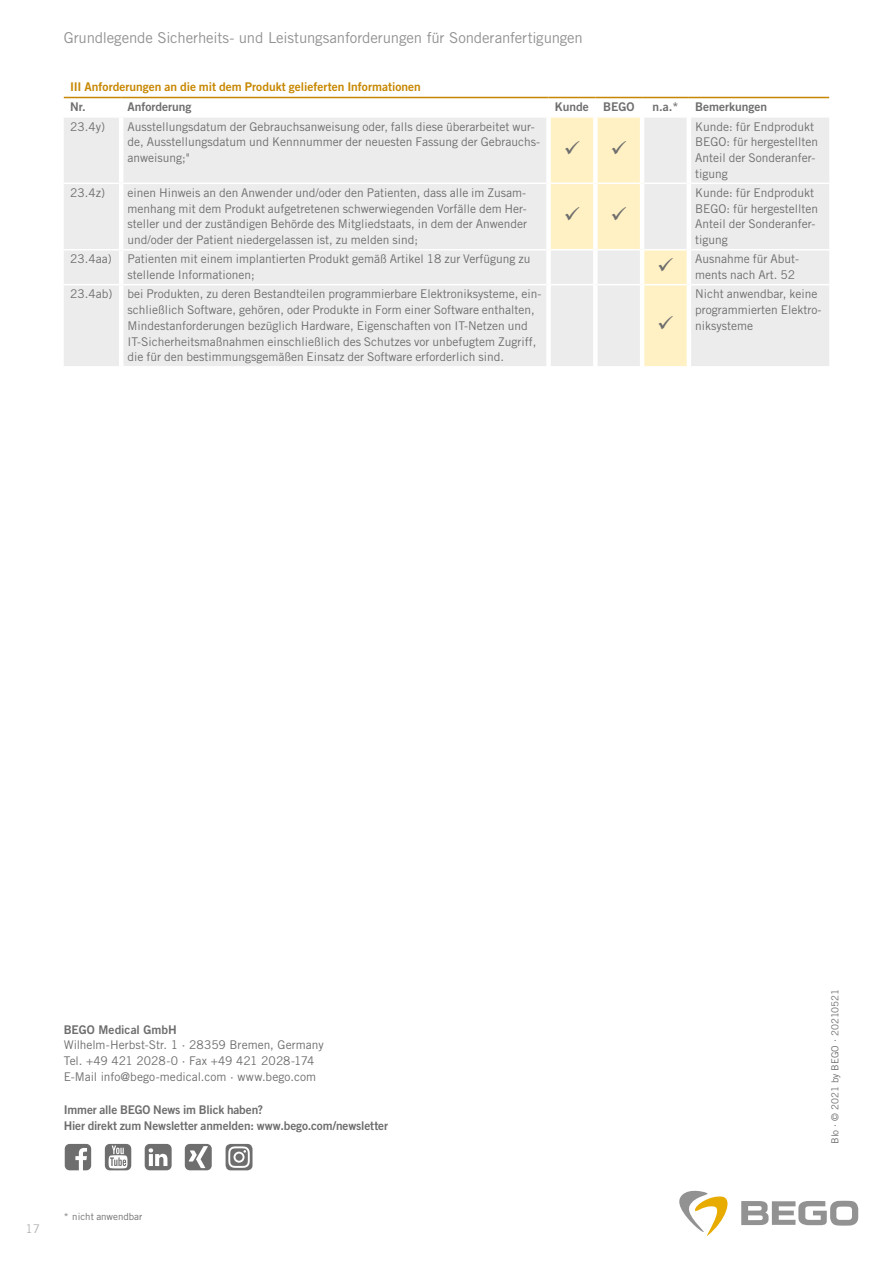
<style>
.page{position:relative;width:893px;height:1263px;background:#fff}
.page>*{position:absolute;margin:0;border:0;box-sizing:border-box;transform-origin:0 0}
.t1{font:15px "Trade Gothic LT Pro";letter-spacing:-.01em;color:#919291}
.t2{font:12px/15.8px "Trade Gothic LT Pro";color:#6e6e6e}
.t3{font:12px/15.8px "Trade Gothic LT Pro Bd 2";letter-spacing:-.005em;color:#6e6e6e}
.t4{font:12px "Trade Gothic LT Pro Bd 2";color:#c78700}
.t5{font:12px "Trade Gothic LT Pro";color:#b1b2b3}
.t6{font:9.75px "Trade Gothic LT Pro";color:#6e6e6e}
</style>
<div class="page">
<svg style="left:679px;top:1190px;width:180px;height:46px"></svg>
<svg style="left:65px;top:1144px;width:26px;height:26px"></svg>
<svg style="left:145px;top:1144px;width:27px;height:26px"></svg>
<svg style="left:185px;top:1144px;width:27px;height:26px"></svg>
<svg style="left:105px;top:1144px;width:26px;height:26px"></svg>
<svg style="left:226px;top:1144px;width:26px;height:26px"></svg>
<div style="left:64px;top:118px;width:765px;height:248px;background:#ececec"></div>
<hr style="left:119px;top:118px;width:4px;height:65px;background:#fff">
<hr style="left:119px;top:184px;width:4px;height:65px;background:#fff">
<hr style="left:119px;top:250px;width:4px;height:34px;background:#fff">
<hr style="left:119px;top:285px;width:4px;height:81px;background:#fff">
<hr style="left:64px;top:183px;width:57px;height:1px;background:#fff">
<hr style="left:121px;top:183px;width:425px;height:1px;background:#fff">
<hr style="left:64px;top:249px;width:57px;height:1px;background:#fff">
<hr style="left:121px;top:249px;width:425px;height:1px;background:#fff">
<hr style="left:64px;top:284px;width:57px;height:1px;background:#fff">
<hr style="left:121px;top:284px;width:425px;height:1px;background:#fff">
<hr style="left:691px;top:183px;width:138px;height:1px;background:#fff">
<hr style="left:691px;top:249px;width:138px;height:1px;background:#fff">
<hr style="left:691px;top:284px;width:138px;height:1px;background:#fff">
<div style="left:546px;top:116px;width:5px;height:67px;background:#fff"></div>
<div style="left:546px;top:183px;width:5px;height:67px;background:#fff"></div>
<div style="left:546px;top:250px;width:5px;height:35px;background:#fff"></div>
<div style="left:546px;top:285px;width:5px;height:83px;background:#fff"></div>
<hr style="left:595px;top:97px;width:47px;height:1px;background:#c78700">
<hr style="left:642px;top:97px;width:47px;height:1px;background:#c78700">
<hr style="left:689px;top:97px;width:140px;height:1px;background:#c78700">
<hr style="left:687px;top:116px;width:4px;height:67px;background:#fff">
<hr style="left:687px;top:183px;width:4px;height:67px;background:#fff">
<hr style="left:687px;top:250px;width:4px;height:35px;background:#fff">
<hr style="left:687px;top:285px;width:4px;height:83px;background:#fff">
<hr style="left:64px;top:97px;width:57px;height:1px;background:#c78700">
<hr style="left:121px;top:97px;width:428px;height:1px;background:#c78700">
<hr style="left:549px;top:97px;width:46px;height:1px;background:#c78700">
<svg style="left:549px;top:117px;width:140px;height:250px;background:#f6f0db"></svg>
<p class="t1" style="left:64px;top:28px;width:521px">Grundlegende Sicherheits- und Leistungsanforderungen für Sonderanfertigungen</p>
<p class="t4" style="left:70px;top:79px;width:352px">III Anforderungen an die mit dem Produkt gelieferten Informationen</p>
<p class="t3" style="left:70px;top:99px;width:17px">Nr.</p>
<p class="t3" style="left:128px;top:99px;width:66px">Anforderung</p>
<p class="t3" style="left:555px;top:99px;width:81px">Kunde BEGO</p>
<p class="t3" style="left:652px;top:99px;width:27px">n.a.*</p>
<p class="t3" style="left:695px;top:99px;width:74px">Bemerkungen</p>
<p class="t2" style="left:70px;top:118px;width:36px">23.4y)</p>
<p class="t2" style="left:128px;top:118px;width:414px">Ausstellungsdatum der Gebrauchsanweisung oder, falls diese überarbeitet wur&shy;de, Ausstellungsdatum und Kennnummer der neuesten Fassung der Gebrauchs&shy;anweisung;"</p>
<p class="t2" style="left:695px;top:118px;width:124px">Kunde: für Endprodukt<br>BEGO: für hergestellten<br>Anteil der Sonderanfer&shy;tigung</p>
<p class="t2" style="left:70px;top:185px;width:36px">23.4z)</p>
<p class="t2" style="left:128px;top:185px;width:401px;text-align:justify">einen Hinweis an den Anwender und/oder den Patienten, dass alle im Zusam&shy;menhang mit dem Produkt aufgetretenen schwerwiegenden Vorfälle dem Her&shy;steller und der zuständigen Behörde des Mitgliedstaats, in dem der Anwender und/oder der Patient niedergelassen ist, zu melden sind;</p>
<p class="t2" style="left:695px;top:185px;width:124px">Kunde: für Endprodukt<br>BEGO: für hergestellten<br>Anteil der Sonderanfer&shy;tigung</p>
<p class="t2" style="left:70px;top:251px;width:43px">23.4aa)</p>
<p class="t2" style="left:128px;top:251px;width:404px">Patienten mit einem implantierten Produkt gemäß Artikel 18 zur Verfügung zu stellende Informationen;</p>
<p class="t2" style="left:695px;top:251px;width:105px">Ausnahme für Abut&shy;ments nach Art. 52</p>
<p class="t2" style="left:70px;top:286px;width:44px">23.4ab)</p>
<p class="t2" style="left:128px;top:286px;width:415px">bei Produkten, zu deren Bestandteilen programmierbare Elektroniksysteme, ein&shy;schließlich Software, gehören, oder Produkte in Form einer Software enthalten, Mindestanforderungen bezüglich Hardware, Eigenschaften von IT-Netzen und IT-Sicherheitsmaßnahmen einschließlich des Schutzes vor unbefugtem Zugriff, die für den bestimmungsgemäßen Einsatz der Software erforderlich sind.</p>
<p class="t2" style="left:695px;top:286px;width:128px">Nicht anwendbar, keine programmierten Elektro&shy;niksysteme</p>
<p class="t3" style="left:64px;top:1021px;width:115px">BEGO Medical GmbH</p>
<p class="t2" style="left:64px;top:1037px;width:261px">Wilhelm-Herbst-Str. 1 · 28359 Bremen, Germany<br>Tel. +49 421 2028-0 · Fax +49 421 2028-174<br>E-Mail info@bego-medical.com · www.bego.com</p>
<p class="t3" style="left:64px;top:1101px;width:326px">Immer alle BEGO News im Blick haben?<br>Hier direkt zum Newsletter anmelden: www.bego.com/newsletter</p>
<p class="t5" style="left:26px;top:1221px;width:16px">17</p>
<p class="t6" style="left:64px;top:1211px;width:80px">* nicht anwendbar</p>
<p class="t6" style="left:829px;top:1144px;width:156px;rotate:-90deg">Blo · © 2021 by BEGO · 20210521</p>
</div>
